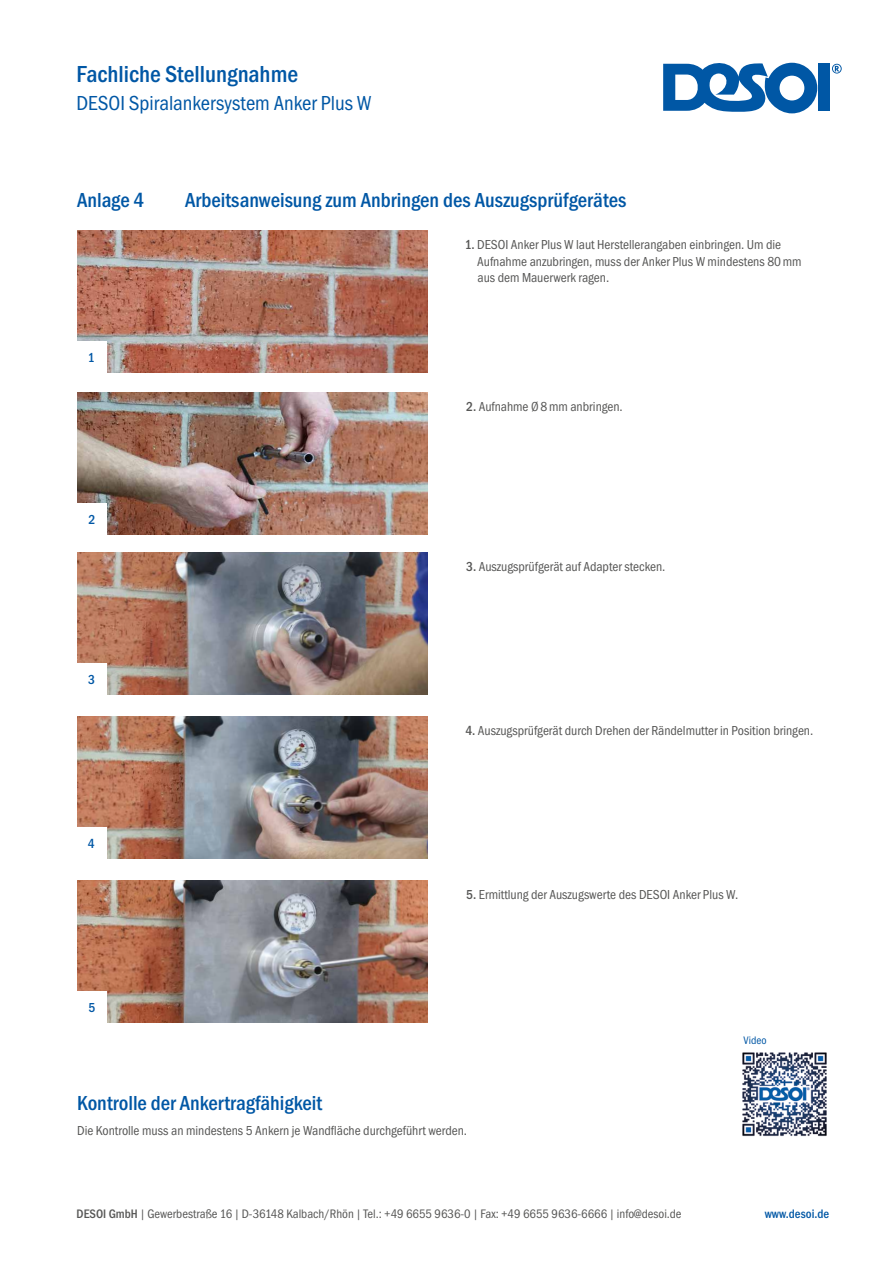
<style>
.page{position:relative;width:893px;height:1263px;background:#fff}
.page>*{position:absolute;margin:0;border:0;box-sizing:border-box;transform-origin:0 0}
.t1{font:500 condensed 24px "Franklin Gothic";color:#0057a5}
.t2{font:500 condensed 21px "Franklin Gothic";color:#0057a5}
.t3{font:condensed 21px "Franklin Gothic";color:#0057a5}
.t4{font:condensed 13.5px/16.5px "Franklin Gothic";color:#575756}
.t5{font:500 condensed 13.5px "Franklin Gothic";color:#0057a5}
.t6{font:condensed 12.75px "Franklin Gothic";color:#575756}
.t7{font:500 condensed 12.75px "Franklin Gothic";color:#0057a5}
.t8{font:condensed 11.25px "Franklin Gothic";color:#0057a5}
.s1{font-weight:500}
</style>
<div class="page">
<img style="left:742px;top:1052px;width:85px;height:85px">
<img style="left:77px;top:231px;width:351px;height:141px">
<img style="left:77px;top:393px;width:351px;height:141px">
<img style="left:77px;top:553px;width:351px;height:141px">
<img style="left:77px;top:717px;width:351px;height:141px">
<img style="left:77px;top:880px;width:351px;height:142px">
<svg style="left:663px;top:62px;width:154px;height:51px"></svg>
<div style="left:818px;top:64px;width:12px;height:47px;background:#0057a5"></div>
<svg style="left:832px;top:64px;width:10px;height:10px"></svg>
<div style="left:77px;top:341px;width:30px;height:32px;background:#fff"></div>
<div style="left:77px;top:503px;width:30px;height:32px;background:#fff"></div>
<div style="left:77px;top:663px;width:30px;height:32px;background:#fff"></div>
<div style="left:77px;top:827px;width:30px;height:32px;background:#fff"></div>
<div style="left:77px;top:991px;width:30px;height:32px;background:#fff"></div>
<h1 class="t1" style="left:77px;top:60px;width:223px">Fachliche Stellungnahme</h1>
<h2 class="t3" style="left:77px;top:92px;width:297px">DESOI Spiralankersystem Anker Plus W</h2>
<h2 class="t2" style="left:77px;top:188px;width:69px">Anlage 4</h2>
<h2 class="t2" style="left:185px;top:188px;width:443px">Arbeitsanweisung zum Anbringen des Auszugsprüfgerätes</h2>
<p class="t5" style="left:88px;top:350px;width:8px">1</p>
<p class="t5" style="left:88px;top:512px;width:8px">2</p>
<p class="t5" style="left:88px;top:672px;width:8px">3</p>
<p class="t5" style="left:88px;top:836px;width:8px">4</p>
<p class="t5" style="left:88px;top:1000px;width:8px">5</p>
<p class="t4" style="left:477px;top:237px;width:326px;text-indent:-12px"><span class="s1">1.</span> DESOI Anker Plus W laut Herstellerangaben einbringen. Um die<br>Aufnahme anzubringen, muss der Anker Plus W mindestens 80mm aus dem Mauerwerk ragen.</p>
<p class="t4" style="left:466px;top:399px;width:158px"><span class="s1">2.</span> Aufnahme Ø8mm anbringen.</p>
<p class="t4" style="left:466px;top:559px;width:201px"><span class="s1">3.</span> Auszugsprüfgerät auf Adapter stecken.</p>
<p class="t4" style="left:465px;top:723px;width:349px"><span class="s1">4.</span> Auszugsprüfgerät durch Drehen der Rändelmutter in Position bringen.</p>
<p class="t4" style="left:466px;top:886px;width:274px"><span class="s1">5.</span> Ermittlung der Auszugswerte des DESOI Anker Plus W.</p>
<p class="t8" style="left:744px;top:1034px;width:25px">Video</p>
<h2 class="t2" style="left:77px;top:1091px;width:247px">Kontrolle der Ankertragfähigkeit</h2>
<p class="t4" style="left:77px;top:1122px;width:391px">Die Kontrolle muss an mindestens 5 Ankern je Wandfläche durchgeführt werden.</p>
<p class="t6" style="left:77px;top:1206px;width:607px"><span class="s1">DESOI GmbH</span>|Gewerbestraße 16|D-36148 Kalbach/Rhön|Tel.: +49 6655 9636-0|Fax: +49 6655 9636-6666|info@desoi.de</p>
<p class="t7" style="left:765px;top:1206px;width:66px">www.desoi.de</p>
</div>
